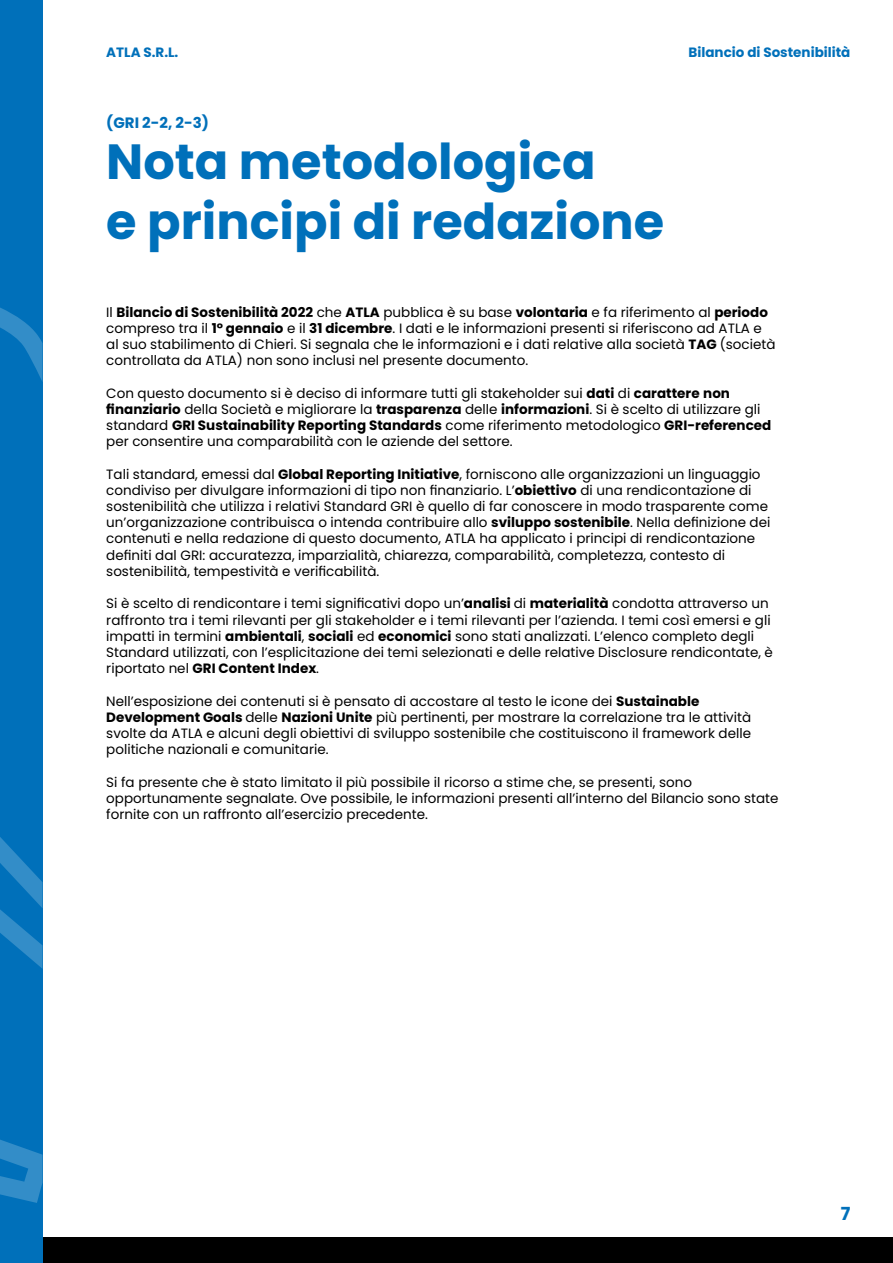
<style>
.page{position:relative;width:893px;height:1263px;background:#fff}
.page>*{position:absolute;margin:0;border:0;box-sizing:border-box;transform-origin:0 0}
.t1{font:700 49.35px/59.2px "Poppins";color:#0070ba}
.t2{font:700 18px "Poppins";color:#0070ba}
.t3{font:700 15px "Poppins";color:#0070ba}
.t4{font:13.5px/16.2px "Poppins";color:#000}
.t5{font:700 13.5px "Poppins";color:#0070ba}
.s1{font-weight:700}
</style>
<div class="page">
<div style="left:43px;top:1237px;width:850px;height:26px;background:#000"></div>
<div style="left:0;top:0;width:43px;height:1263px;background:#0070ba"></div>
<svg style="left:0;top:307px;width:43px;height:75px"></svg>
<svg style="left:0;top:837px;width:43px;height:132px"></svg>
<svg style="left:0;top:1139px;width:43px;height:64px"></svg>
<p class="t5" style="left:106px;top:44px;width:74px">ATLA S.R.L.</p>
<p class="t5" style="left:689px;top:44px;width:163px">Bilancio di Sostenibilità</p>
<p class="t3" style="left:106px;top:114px;width:104px">(GRI 2-2, 2-3)</p>
<h1 class="t1" style="left:106px;top:133px;width:559px">Nota metodologica<br>e principi di redazione</h1>
<p class="t4" style="left:106px;top:304px;width:671px">Il <span class="s1">Bilancio di Sostenibilità 2022</span> che <span class="s1">ATLA</span> pubblica è su base <span class="s1">volontaria</span> e fa riferimento al <span class="s1">periodo </span>compreso tra il <span class="s1">1° gennaio</span> e il <span class="s1">31 dicembre</span>. I dati e le informazioni presenti si riferiscono ad ATLA e al suo stabilimento di Chieri. Si segnala che le informazioni e i dati relative alla società <span class="s1">TAG</span> (società controllata da ATLA) non sono inclusi nel presente documento.</p>
<p class="t4" style="left:106px;top:385px;width:666px">Con questo documento si è deciso di informare tutti gli stakeholder sui <span class="s1">dati</span> di <span class="s1">carattere non finanziario</span> della Società e migliorare la <span class="s1">trasparenza</span> delle <span class="s1">informazioni</span>. Si è scelto di utilizzare gli standard <span class="s1">GRI Sustainability Reporting Standards</span> come riferimento metodologico <span class="s1">GRI-referenced </span>per consentire una comparabilità con le aziende del settore.</p>
<p class="t4" style="left:106px;top:466px;width:666px">Tali standard, emessi dal <span class="s1">Global Reporting Initiative</span>, forniscono alle organizzazioni un linguaggio condiviso per divulgare informazioni di tipo non finanziario. L’<span class="s1">obiettivo</span> di una rendicontazione di sostenibilità che utilizza i relativi Standard GRI è quello di far conoscere in modo trasparente come un’organizzazione contribuisca o intenda contribuire allo <span class="s1">sviluppo sostenibile</span>. Nella definizione dei contenuti e nella redazione di questo documento, ATLA ha applicato i principi di rendicontazione definiti dal GRI: accuratezza, imparzialità, chiarezza, comparabilità, completezza, contesto di sostenibilità, tempestività e verificabilità.</p>
<p class="t4" style="left:106px;top:595px;width:668px">Si è scelto di rendicontare i temi significativi dopo un’<span class="s1">analisi</span> di <span class="s1">materialità</span> condotta attraverso un raffronto tra i temi rilevanti per gli stakeholder e i temi rilevanti per l’azienda. I temi così emersi e gli impatti in termini <span class="s1">ambientali</span>, <span class="s1">sociali</span> ed <span class="s1">economici</span> sono stati analizzati. L’elenco completo degli Standard utilizzati, con l’esplicitazione dei temi selezionati e delle relative Disclosure rendicontate, è riportato nel <span class="s1">GRI Content Index</span>.</p>
<p class="t4" style="left:106px;top:693px;width:646px">Nell’esposizione dei contenuti si è pensato di accostare al testo le icone dei <span class="s1">Sustainable Development Goals</span> delle <span class="s1">Nazioni Unite</span> più pertinenti, per mostrare la correlazione tra le attività svolte da ATLA e alcuni degli obiettivi di sviluppo sostenibile che costituiscono il framework delle politiche nazionali e comunitarie.</p>
<p class="t4" style="left:106px;top:774px;width:674px">Si fa presente che è stato limitato il più possibile il ricorso a stime che, se presenti, sono opportunamente segnalate. Ove possibile, le informazioni presenti all’interno del Bilancio sono state fornite con un raffronto all’esercizio precedente.</p>
<h2 class="t2" style="left:841px;top:1204px;width:11px">7</h2>
</div>
